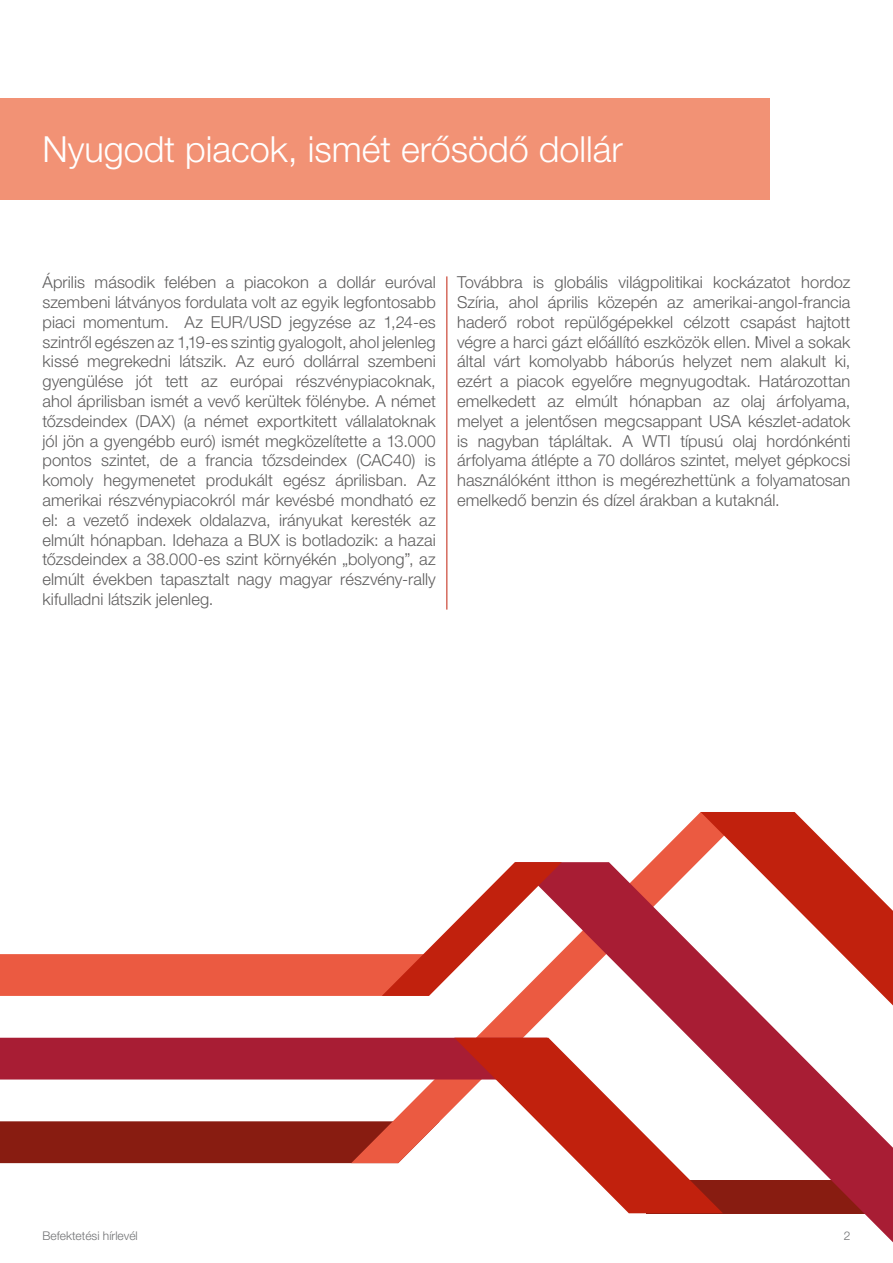
<style>
.page{position:relative;width:893px;height:1263px;background:#fff}
.page>*{position:absolute;margin:0;border:0;box-sizing:border-box;transform-origin:0 0}
.t1{font:300 36px "Helvetica Neue LT Pro";color:#fff}
.t2{font:300 16.5px/19.8px "Helvetica Neue LT Pro";letter-spacing:.005em;color:#5f5e5e;text-align:justify}
.t3{font:300 12px "Helvetica Neue LT Pro";color:#707173}
</style>
<div class="page">
<div style="left:0;top:1121px;width:351px;height:42px;background:#881c11"></div>
<svg style="left:351px;top:812px;width:350px;height:351px"></svg>
<svg style="left:515px;top:862px;width:378px;height:380px"></svg>
<div style="left:0;top:1038px;width:454px;height:41px;background:#a81d34"></div>
<svg style="left:701px;top:812px;width:192px;height:193px"></svg>
<svg style="left:0;top:862px;width:562px;height:134px"></svg>
<svg style="left:454px;top:1038px;width:269px;height:175px"></svg>
<div style="left:0;top:99px;width:770px;height:101px;background:#f29275"></div>
<hr style="left:446px;top:276px;width:1px;height:334px;background:#c1210d">
<h1 class="t1" style="left:43px;top:127px;width:582px">Nyugodt piacok, ismét erősödő dollár</h1>
<p class="t2" style="left:43px;top:272px;width:395px">Április második felében a piacokon a dollár euróval szembeni látványos fordulata volt az egyik legfontosabb piaci momentum. Az EUR/USD jegyzése az 1,24-es szintről egészen az 1,19-es szintig gyalogolt, ahol jelenleg kissé megrekedni látszik. Az euró dollárral szembeni gyengülése jót tett az európai részvénypiacoknak, ahol áprilisban ismét a vevő kerültek fölénybe. A német tőzsdeindex (DAX) (a német exportkitett vállalatoknak jól jön a gyengébb euró) ismét megközelítette a 13.000 pontos szintet, de a francia tőzsdeindex (CAC40) is komoly hegymenetet produkált egész áprilisban. Az amerikai részvénypiacokról már kevésbé mondható ez el: a vezető indexek oldalazva, irányukat keresték az elmúlt hónapban. Idehaza a BUX is botladozik: a hazai tőzsdeindex a 38.000-es szint környékén „bolyong”, az elmúlt években tapasztalt nagy magyar részvény-rally kifulladni látszik jelenleg.</p>
<p class="t2" style="left:457px;top:272px;width:395px">Továbbra is globális világpolitikai kockázatot hordoz Szíria, ahol április közepén az amerikai-angol-francia haderő robot repülőgépekkel célzott csapást hajtott végre a harci gázt előállító eszközök ellen. Mivel a sokak által várt komolyabb háborús helyzet nem alakult ki, ezért a piacok egyelőre megnyugodtak. Határozottan emelkedett az elmúlt hónapban az olaj árfolyama, melyet a jelentősen megcsappant USA készlet-adatok is nagyban tápláltak. A WTI típusú olaj hordónkénti árfolyama átlépte a 70 dolláros szintet, melyet gépkocsi használóként itthon is megérezhettünk a folyamatosan emelkedő benzin és dízel árakban a kutaknál.</p>
<p class="t3" style="left:43px;top:1228px;width:97px">Befektetési hírlevél</p>
<p class="t3" style="left:844px;top:1228px;width:8px">2</p>
</div>
